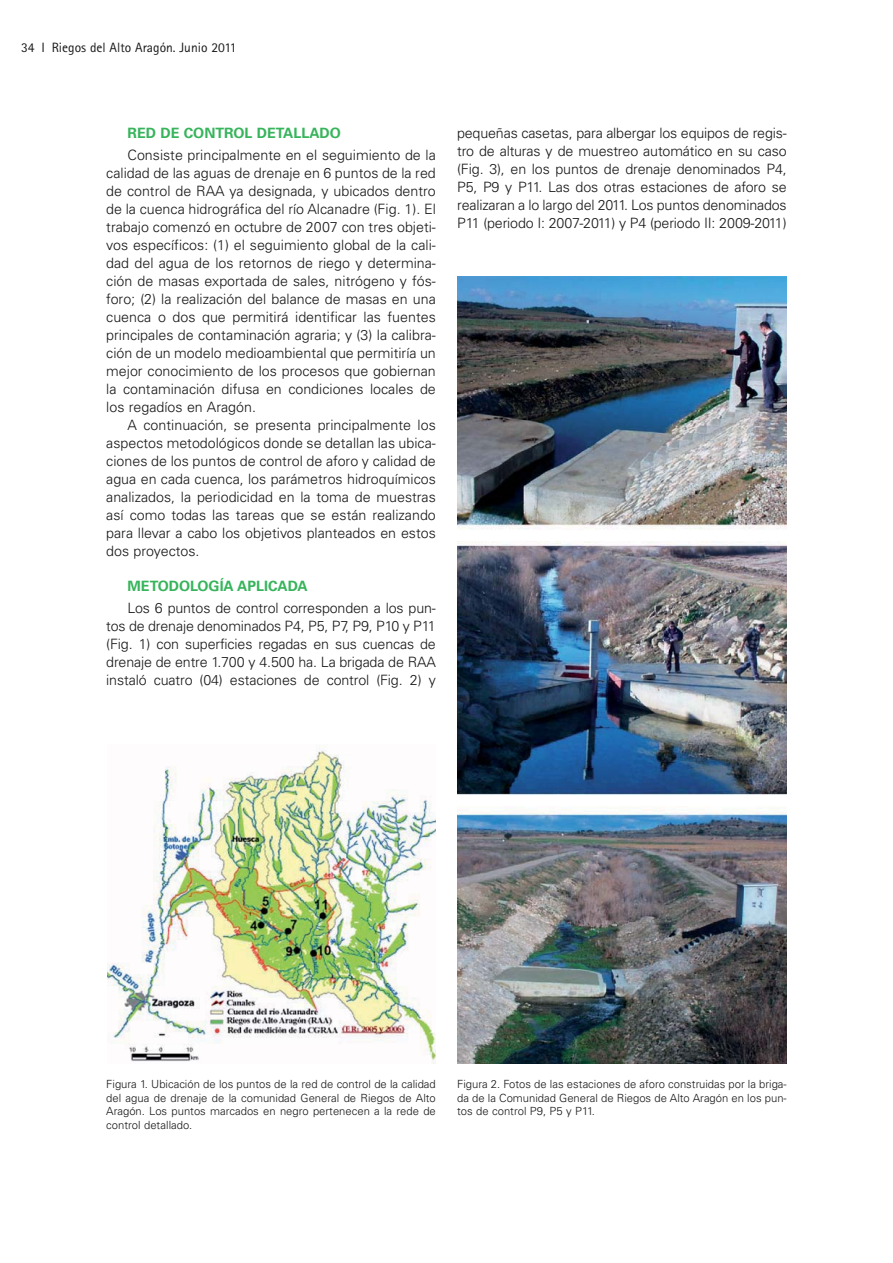
<style>
.page{position:relative;width:893px;height:1263px;background:#fff}
.page>*{position:absolute;margin:0;border:0;box-sizing:border-box;transform-origin:0 0}
.t1{font:300 14.25px/18px "Univers";letter-spacing:-.01em;color:#191719;text-align:justify}
.t2{font:700 14.25px "Univers";color:#37b45c}
.t3{font:13.5px "Rotis Sans Serif";color:#191719}
.t4{font:300 11.25px/13.5px "Univers";color:#191719;text-align:justify}
</style>
<div class="page">
<img style="left:108px;top:746px;width:328px;height:317px">
<img style="left:457px;top:276px;width:330px;height:787px">
<p class="t3" style="left:21px;top:43px;width:217px">34 I Riegos del Alto Aragón. Junio 2011</p>
<p class="t2" style="left:128px;top:128px;width:215px">RED DE CONTROL DETALLADO</p>
<p class="t1" style="left:106px;top:147px;width:331px;text-indent:21px">Consiste principalmente en el seguimiento de la calidad de las aguas de drenaje en 6 puntos de la red de control de RAA ya designada, y ubicados dentro de la cuenca hidrográfica del río Alcanadre (Fig. 1). El trabajo comenzó en octubre de 2007 con tres objeti&shy;vos específicos: (1) el seguimiento global de la cali&shy;dad del agua de los retornos de riego y determina&shy;ción de masas exportada de sales, nitrógeno y fós&shy;foro; (2) la realización del balance de masas en una cuenca o dos que permitirá identificar las fuentes principales de contaminación agraria; y (3) la calibra&shy;ción de un modelo medioambiental que permitiría un mejor conocimiento de los procesos que gobiernan la contaminación difusa en condiciones locales de los regadíos en Aragón.</p>
<p class="t1" style="left:106px;top:417px;width:331px;text-indent:21px">A continuación, se presenta principalmente los aspectos metodológicos donde se detallan las ubica&shy;ciones de los puntos de control de aforo y calidad de agua en cada cuenca, los parámetros hidroquímicos analizados, la periodicidad en la toma de muestras así como todas las tareas que se están realizando para llevar a cabo los objetivos planteados en estos dos proyectos.</p>
<p class="t2" style="left:128px;top:581px;width:182px">METODOLOGÍA APLICADA</p>
<p class="t1" style="left:106px;top:601px;width:331px;text-indent:21px">Los 6 puntos de control corresponden a los pun&shy;tos de drenaje denominados P4, P5, P7, P9, P10 y P11 (Fig. 1) con superficies regadas en sus cuencas de drenaje de entre 1.700 y 4.500 ha. La brigada de RAA instaló cuatro (04) estaciones de control (Fig. 2) y</p>
<p class="t1" style="left:457px;top:125px;width:331px">pequeñas casetas, para albergar los equipos de regis&shy;tro de alturas y de muestreo automático en su caso (Fig. 3), en los puntos de drenaje denominados P4, P5, P9 y P11. Las dos otras estaciones de aforo se realizaran a lo largo del 2011. Los puntos denominados P11 (periodo I: 2007-2011) y P4 (periodo II: 2009-2011)</p>
<p class="t4" style="left:106px;top:1078px;width:331px">Figura 1. Ubicación de los puntos de la red de control de la calidad del agua de drenaje de la comunidad General de Riegos de Alto Aragón. Los puntos marcados en negro pertenecen a la rede de control detallado.</p>
<p class="t4" style="left:457px;top:1078px;width:331px">Figura 2. Fotos de las estaciones de aforo construidas por la briga&shy;da de la Comunidad General de Riegos de Alto Aragón en los pun&shy;tos de control P9, P5 y P11.</p>
</div>
